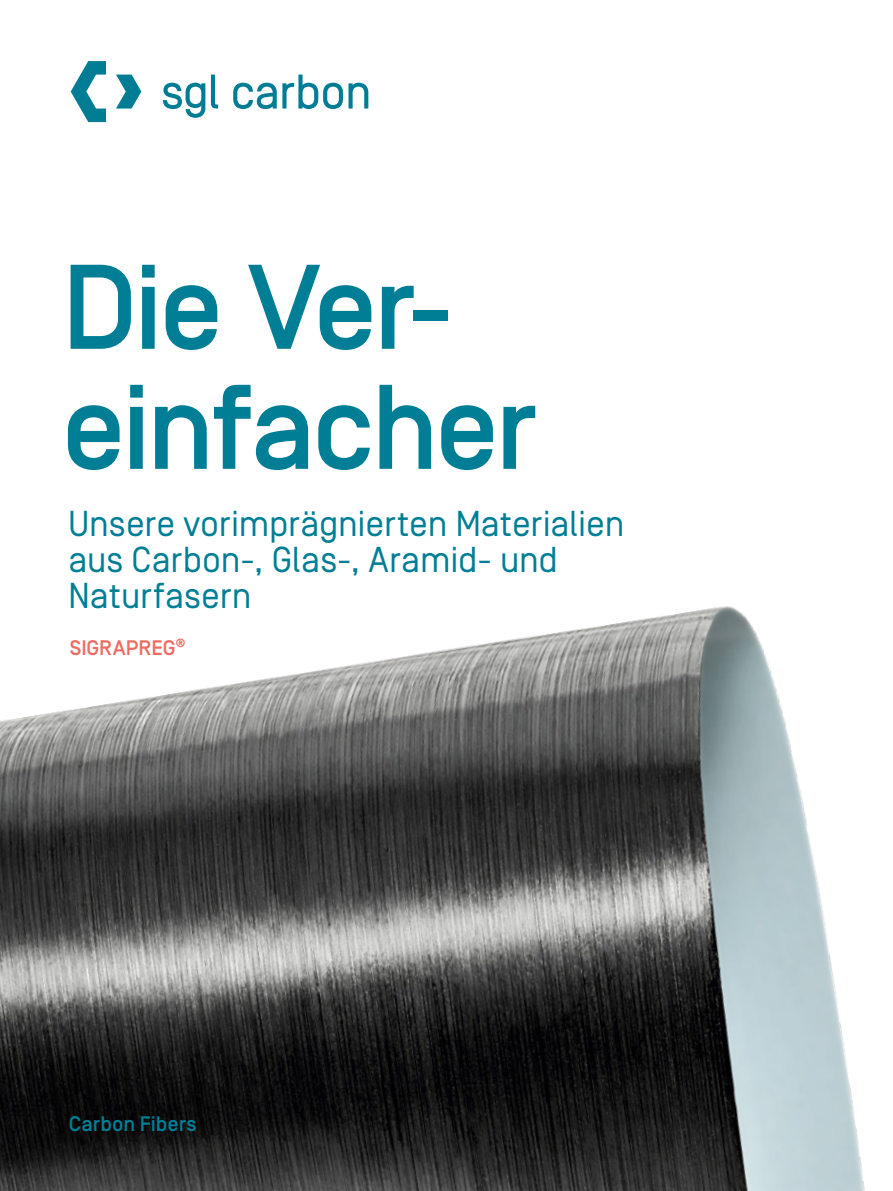
<style>
.page{position:relative;width:893px;height:1191px;background:#fff}
.page>*{position:absolute;margin:0;border:0;box-sizing:border-box;transform-origin:0 0}
.SGL_Headline1_80Pt_Medium_Petrol{font:500 120px/120px "Simplon Norm";letter-spacing:-.03em;color:#007e95}
.SGL_Subline1_24Pt_Regular_Petrol{font:36px/36px "Simplon Norm";letter-spacing:-.005em;color:#007e95}
.SGL_Subline2_14Pt_Medium_Petrol{font:500 21px "Simplon Norm";color:#007e95}
.SGL_Subline2_14Pt_Medium_Smart_Orange{font:500 21px "Simplon Norm";color:#ed6b62}
</style>
<div class="page">
<svg style="left:71px;top:61px;width:297px;height:61px"></svg>
<img style="left:0;top:606px;width:865px;height:585px">
<p class="SGL_Headline1_80Pt_Medium_Petrol" style="left:61px;top:252px;width:477px">Die Ver&shy;einfacher</p>
<p class="SGL_Subline1_24Pt_Regular_Petrol" style="left:68px;top:506px;width:558px">Unsere vorimprägnierten Materialien aus Carbon-, Glas-, Aramid- und<br>Naturfasern</p>
<p class="SGL_Subline2_14Pt_Medium_Smart_Orange" style="left:70px;top:636px;width:117px">SIGRAPREG<sup>®</sup></p>
<p class="SGL_Subline2_14Pt_Medium_Petrol" style="left:69px;top:1113px;width:129px">Carbon Fibers</p>
</div>
